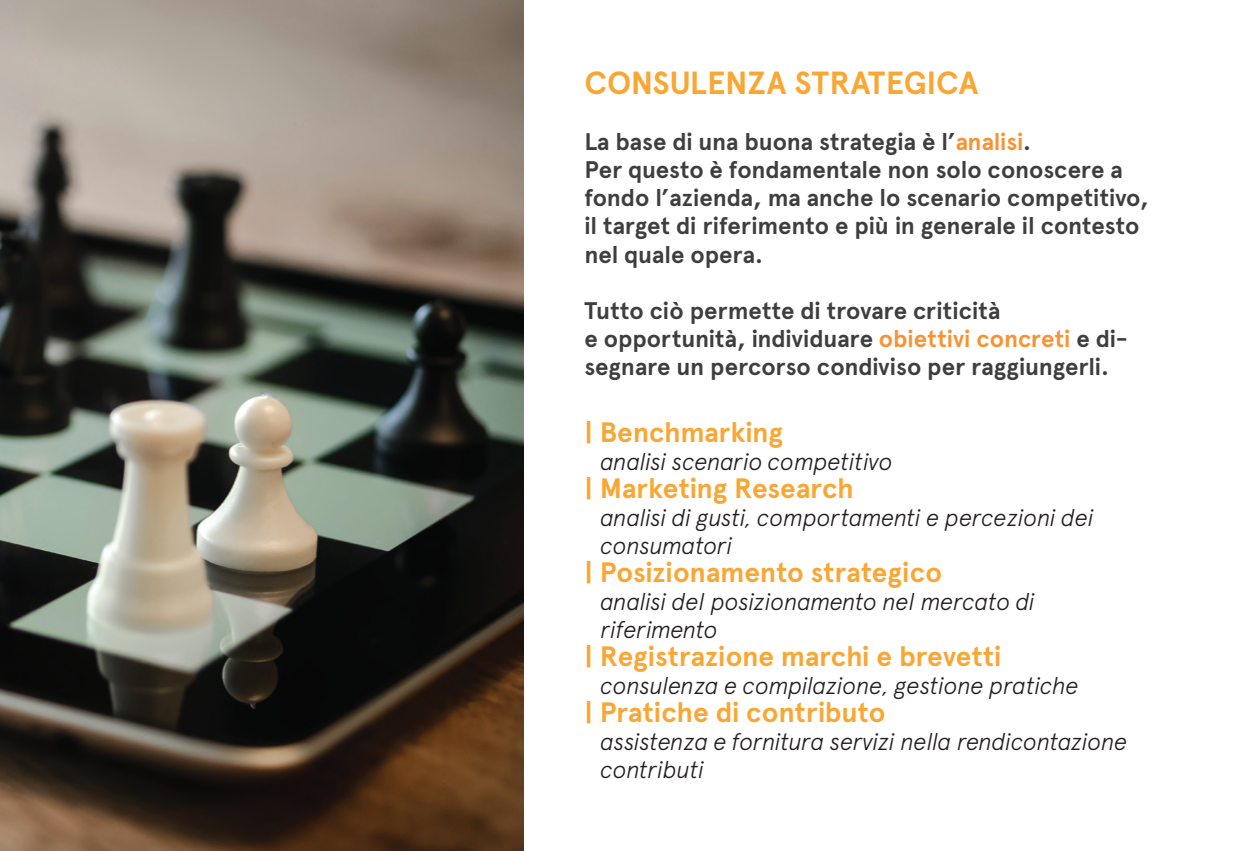
<style>
.page{position:relative;width:1248px;height:851px;background:#fff}
.page>*{position:absolute;margin:0;border:0;box-sizing:border-box;transform-origin:0 0}
.apercu_bold_16_14{font:700 32px "Apercu";color:#faa633}
.apercu_bold_14_14_at{font:700 28px "Apercu";color:#faa633}
.bold_12_14_pag_strat{font:700 24px/28px "Apercu";letter-spacing:-.005em;color:#3e3e3f}
.apercu_light_ita_12{font:italic 300 24px/28px "Apercu";letter-spacing:-.015em;color:#231f20}
.corsivo_descrizioni{font:italic 300 24px "Apercu";letter-spacing:-.01em;color:#231f20}
.s1{color:#f79332}
</style>
<div class="page">
<img style="left:0;top:0;width:523px;height:850px">
<p class="apercu_bold_16_14" style="left:584px;top:63px;width:395px">CONSULENZA STRATEGICA</p>
<p class="bold_12_14_pag_strat" style="left:584px;top:128px;width:448px">La base di una buona strategia è l’<span class="s1">analisi</span>.</p>
<p class="bold_12_14_pag_strat" style="left:584px;top:156px;width:566px">Per questo è fondamentale non solo conoscere a fondo l’azienda, ma anche lo scenario competitivo, il target di riferimento e più in generale il contesto nel quale opera.</p>
<p class="bold_12_14_pag_strat" style="left:584px;top:296px;width:417px">Tutto ciò permette di trovare criticità</p>
<p class="bold_12_14_pag_strat" style="left:584px;top:324px;width:545px">e opportunità, individuare <span class="s1">obiettivi concreti</span> e di&shy;segnare un percorso condiviso per raggiungerli.</p>
<p class="apercu_bold_14_14_at" style="left:584px;top:415px;width:200px">| Benchmarking</p>
<p class="corsivo_descrizioni" style="left:600px;top:447px;width:294px">analisi scenario competitivo</p>
<p class="apercu_bold_14_14_at" style="left:584px;top:471px;width:271px">| Marketing Research</p>
<p class="apercu_light_ita_12" style="left:600px;top:503px;width:495px">analisi di gusti, comportamenti e percezioni dei consumatori</p>
<p class="apercu_bold_14_14_at" style="left:584px;top:555px;width:359px">| Posizionamento strategico</p>
<p class="apercu_light_ita_12" style="left:600px;top:587px;width:436px">analisi del posizionamento nel mercato di riferimento</p>
<p class="apercu_bold_14_14_at" style="left:584px;top:639px;width:418px">| Registrazione marchi e brevetti</p>
<p class="apercu_light_ita_12" style="left:600px;top:671px;width:480px">consulenza e compilazione, gestione pratiche</p>
<p class="apercu_bold_14_14_at" style="left:584px;top:695px;width:302px">| Pratiche di contributo</p>
<p class="apercu_light_ita_12" style="left:600px;top:727px;width:528px">assistenza e fornitura servizi nella rendicontazione contributi</p>
</div>
